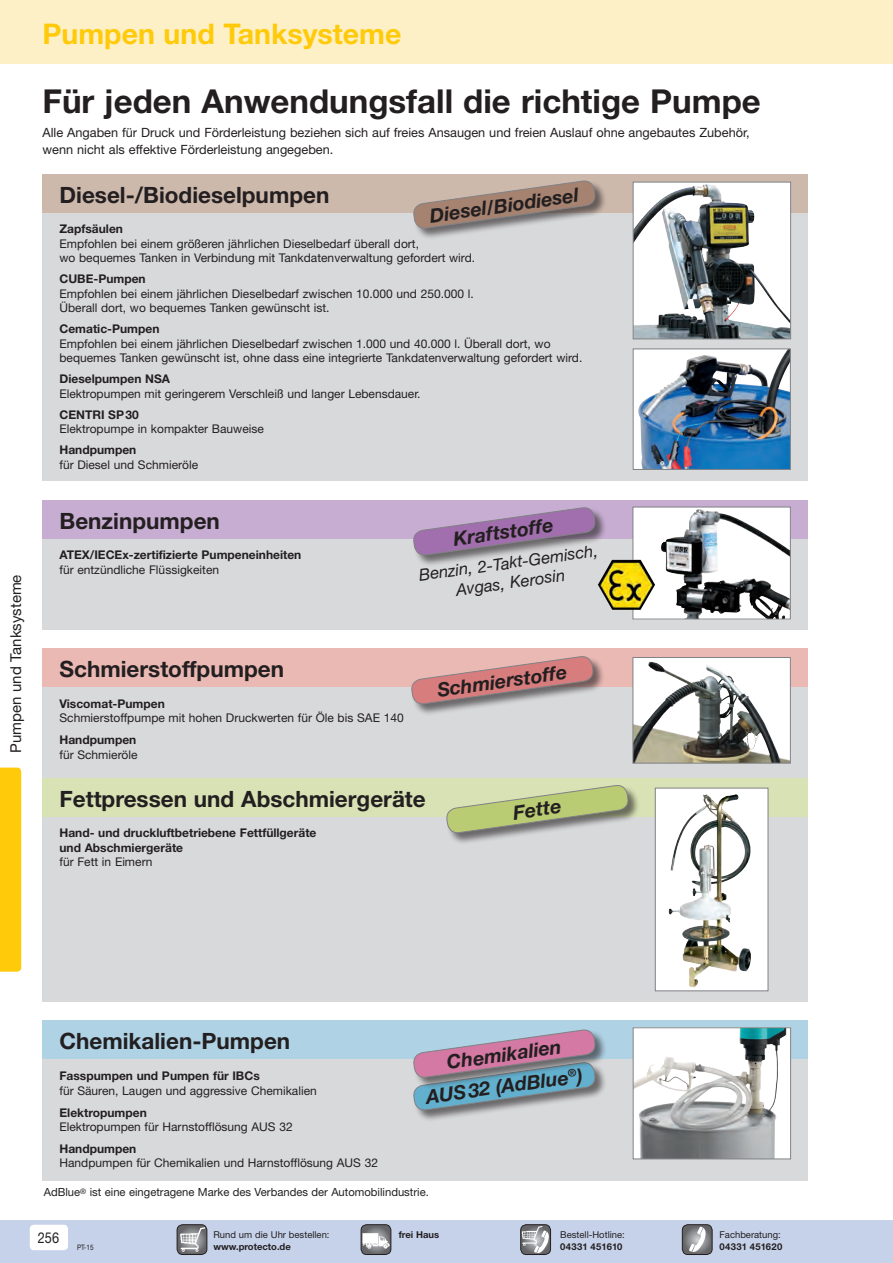
<style>
.page{position:relative;width:893px;height:1263px;background:#fff}
.page>*{position:absolute;margin:0;border:0;box-sizing:border-box;transform-origin:0 0}
.t1{font:700 33px "Helvetica Neue";color:#231f20}
.t2{font:700 28.5px "Helvetica Neue";color:#feca0a}
.t3{font:700 22.5px "Helvetica Neue";color:#231f20}
.t4{font:italic 700 19.5px "Helvetica Neue";color:#231f20}
.t5{font:italic 16.5px/19.8px "Helvetica Neue";color:#231f20;text-align:center}
.t6{font:15px "Helvetica Neue";color:#231f20}
.t7{font:15px "Helvetica Neue";color:#231f20;scale:.85 1}
.t8{font:12.75px/16.5px "Helvetica Neue";color:#231f20}
.t9{font:12px/14.4px "Helvetica Neue";color:#231f20}
.t10{font:700 12px/14.4px "Helvetica Neue";color:#231f20}
.t11{font:11.25px "Helvetica Neue";color:#231f20}
.t12{font:9.45px "Helvetica Neue";color:#231f20}
.t13{font:700 9.45px "Helvetica Neue";color:#231f20}
.t14{font:700 9.45px "Helvetica Neue";letter-spacing:.04em;color:#231f20}
.t15{font:7.5px "Helvetica Neue";color:#231f20;scale:.85 1}
</style>
<div class="page">
<div style="left:0;top:1220px;width:893px;height:43px;background:#c6d2ea"></div>
<div style="left:30px;top:1225px;width:38px;height:25px;background:#fff;border-radius:4px"></div>
<div style="left:0;top:0;width:893px;height:64px;background:#fef0c6"></div>
<div style="left:0;top:767px;width:21px;height:205px;background:#feca0a"></div>
<svg style="left:361px;top:1225px;width:30px;height:29px"></svg>
<img style="left:363px;top:1232px;width:26px;height:16px">
<div style="left:361px;top:1224px;width:30px;height:31px;border:1px solid #231f20;border-radius:6px"></div>
<div style="left:177px;top:1225px;width:30px;height:29px;background:#656669;border-radius:6px"></div>
<img style="left:179px;top:1226px;width:26px;height:26px">
<div style="left:177px;top:1224px;width:30px;height:31px;border:1px solid #231f20;border-radius:6px"></div>
<svg style="left:521px;top:1225px;width:29px;height:29px"></svg>
<img style="left:522px;top:1226px;width:21px;height:20px">
<div style="left:520px;top:1224px;width:31px;height:31px;border:1px solid #231f20;border-radius:6px"></div>
<svg style="left:534px;top:1230px;width:16px;height:23px"></svg>
<svg style="left:682px;top:1225px;width:30px;height:29px"></svg>
<div style="left:682px;top:1224px;width:30px;height:31px;border:1px solid #231f20;border-radius:6px"></div>
<svg style="left:689px;top:1226px;width:18px;height:26px"></svg>
<div style="left:43px;top:174px;width:765px;height:306px;background:#d8d9db"></div>
<div style="left:43px;top:174px;width:765px;height:39px;background:#cdb8ac"></div>
<div style="left:43px;top:1023px;width:765px;height:158px;background:#d8d9db"></div>
<div style="left:43px;top:1020px;width:765px;height:39px;background:#afd2e5"></div>
<div style="left:413px;top:1062px;width:194px;height:60px;background:#231f20;opacity:.6"></div>
<div style="left:413px;top:1029px;width:194px;height:60px;background:#231f20;opacity:.6"></div>
<svg style="left:413px;top:1029px;width:183px;height:82px"></svg>
<img style="left:635px;top:1029px;width:151px;height:128px">
<div style="left:633px;top:1027px;width:158px;height:132px;border:1px solid #808285"></div>
<div style="left:43px;top:668px;width:765px;height:334px;background:#d8d9db"></div>
<div style="left:43px;top:778px;width:765px;height:38px;background:#d8e2b5"></div>
<div style="left:43px;top:649px;width:765px;height:38px;background:#eab9b4"></div>
<div style="left:43px;top:502px;width:765px;height:128px;background:#d8d9db"></div>
<div style="left:43px;top:500px;width:765px;height:39px;background:#c7add2"></div>
<svg style="left:655px;top:788px;width:113px;height:203px;background:#dcdcd8"></svg>
<img style="left:635px;top:184px;width:154px;height:153px">
<div style="left:633px;top:182px;width:158px;height:157px;border:1px solid #808285"></div>
<div style="left:633px;top:657px;width:157px;height:106px;background:#fff"></div>
<img style="left:635px;top:662px;width:154px;height:99px">
<div style="left:633px;top:657px;width:158px;height:106px;border:1px solid #808285"></div>
<svg style="left:635px;top:509px;width:154px;height:108px;background:#bdbebf"></svg>
<img style="left:661px;top:509px;width:37px;height:62px">
<div style="left:633px;top:507px;width:158px;height:112px;border:1px solid #808285"></div>
<img style="left:669px;top:794px;width:48px;height:122px">
<div style="left:413px;top:181px;width:194px;height:60px;background:#231f20;opacity:.6"></div>
<svg style="left:413px;top:180px;width:183px;height:50px"></svg>
<div style="left:411px;top:656px;width:194px;height:60px;background:#231f20;opacity:.6"></div>
<svg style="left:411px;top:656px;width:183px;height:49px"></svg>
<div style="left:446px;top:785px;width:194px;height:60px;background:#231f20;opacity:.6"></div>
<svg style="left:446px;top:785px;width:183px;height:49px"></svg>
<img style="left:598px;top:560px;width:57px;height:50px">
<div style="left:413px;top:507px;width:194px;height:60px;background:#231f20;opacity:.6"></div>
<svg style="left:413px;top:507px;width:183px;height:49px"></svg>
<img style="left:635px;top:351px;width:154px;height:117px">
<div style="left:633px;top:349px;width:158px;height:121px;border:1px solid #808285"></div>
<p class="t6" style="left:7px;top:753px;width:180px;rotate:-90deg">Pumpen und Tanksysteme</p>
<h2 class="t2" style="left:43px;top:16px;width:360px">Pumpen und Tanksysteme</h2>
<h1 class="t1" style="left:43px;top:81px;width:720px">Für jeden Anwendungsfall die richtige Pumpe</h1>
<p class="t8" style="left:43px;top:124px;width:709px">Alle Angaben für Druck und Förderleistung beziehen sich auf freies Ansaugen und freien Auslauf ohne angebautes Zubehör, wenn nicht als effektive Förderleistung angegeben.</p>
<h3 class="t3" style="left:60px;top:181px;width:271px">Diesel-/Biodieselpumpen</h3>
<p class="t10" style="left:60px;top:222px;width:65px">Zapfsäulen</p>
<p class="t9" style="left:60px;top:236px;width:417px">Empfohlen bei einem größeren jährlichen Dieselbedarf überall dort,<br>wo bequemes Tanken in Verbindung mit Tankdatenverwaltung gefordert wird.</p>
<p class="t10" style="left:60px;top:272px;width:88px">CUBE-Pumpen</p>
<p class="t9" style="left:60px;top:286px;width:416px">Empfohlen bei einem jährlichen Dieselbedarf zwischen 10.000 und 250.000 l.<br>Überall dort, wo bequemes Tanken gewünscht ist.</p>
<p class="t10" style="left:60px;top:322px;width:101px">Cematic-Pumpen</p>
<p class="t9" style="left:60px;top:336px;width:524px">Empfohlen bei einem jährlichen Dieselbedarf zwischen 1.000 und 40.000 l. Überall dort, wo bequemes Tanken gewünscht ist, ohne dass eine integrierte Tankdatenverwaltung gefordert wird.</p>
<p class="t10" style="left:60px;top:372px;width:112px">Dieselpumpen NSA</p>
<p class="t9" style="left:60px;top:386px;width:363px">Elektropumpen mit geringerem Verschleiß und langer Lebensdauer.</p>
<p class="t10" style="left:60px;top:407px;width:81px">CENTRI SP30</p>
<p class="t9" style="left:60px;top:422px;width:206px">Elektropumpe in kompakter Bauweise</p>
<p class="t10" style="left:60px;top:443px;width:78px">Handpumpen</p>
<p class="t9" style="left:60px;top:457px;width:140px">für Diesel und Schmieröle</p>
<h3 class="t4" style="left:428px;top:204px;width:151px;rotate:-8deg">Diesel/Biodiesel</h3>
<h3 class="t3" style="left:60px;top:507px;width:162px">Benzinpumpen</h3>
<p class="t10" style="left:60px;top:548px;width:243px">ATEX/IECEx-zertifizierte Pumpeneinheiten</p>
<p class="t9" style="left:60px;top:562px;width:161px">für entzündliche Flüssigkeiten</p>
<h3 class="t4" style="left:452px;top:527px;width:102px;rotate:-8deg">Kraftstoffe</h3>
<h3 class="t5" style="left:418px;top:565px;width:182px;rotate:-8deg">Benzin, 2-Takt-Gemisch,<br>Avgas, Kerosin</h3>
<h3 class="t3" style="left:60px;top:655px;width:226px">Schmierstoffpumpen</h3>
<p class="t10" style="left:60px;top:696px;width:107px">Viscomat-Pumpen</p>
<p class="t9" style="left:60px;top:711px;width:346px">Schmierstoffpumpe mit hohen Druckwerten für Öle bis SAE 140</p>
<p class="t10" style="left:60px;top:732px;width:78px">Handpumpen</p>
<p class="t9" style="left:60px;top:747px;width:80px">für Schmieröle</p>
<h3 class="t3" style="left:60px;top:785px;width:368px">Fettpressen und Abschmiergeräte</h3>
<p class="t10" style="left:60px;top:826px;width:258px">Hand- und druckluftbetriebene Fettfüllgeräte und Abschmiergeräte</p>
<p class="t9" style="left:60px;top:855px;width:95px">für Fett in Eimern</p>
<h3 class="t4" style="left:436px;top:678px;width:132px;rotate:-8deg">Schmierstoffe</h3>
<h3 class="t4" style="left:512px;top:801px;width:50px;rotate:-8deg">Fette</h3>
<h3 class="t3" style="left:60px;top:1027px;width:232px">Chemikalien-Pumpen</h3>
<p class="t10" style="left:60px;top:1068px;width:202px">Fasspumpen und Pumpen für IBCs</p>
<p class="t9" style="left:60px;top:1083px;width:259px">für Säuren, Laugen und aggressive Chemikalien</p>
<p class="t10" style="left:60px;top:1105px;width:89px">Elektropumpen</p>
<p class="t9" style="left:60px;top:1119px;width:235px">Elektropumpen für Harnstofflösung AUS 32</p>
<p class="t10" style="left:60px;top:1141px;width:78px">Handpumpen</p>
<p class="t9" style="left:60px;top:1156px;width:320px">Handpumpen für Chemikalien und Harnstofflösung AUS 32</p>
<h3 class="t4" style="left:445px;top:1050px;width:117px;rotate:-8deg">Chemikalien</h3>
<h3 class="t4" style="left:424px;top:1085px;width:159px;rotate:-8deg">AUS32 (AdBlue<sup>®</sup>)</h3>
<p class="t11" style="left:44px;top:1185px;width:387px">AdBlue<sup>®</sup> ist eine eingetragene Marke des Verbandes der Automobilindustrie.</p>
<p class="t7" style="left:38px;top:1229px;width:27px">256</p>
<p class="t13" style="left:399px;top:1229px;width:42px">frei Haus</p>
<p class="t12" style="left:560px;top:1229px;width:66px">Bestell-Hotline:</p>
<p class="t13" style="left:560px;top:1240px;width:64px">04331 451610</p>
<p class="t12" style="left:213px;top:1229px;width:118px">Rund um die Uhr bestellen:</p>
<p class="t13" style="left:213px;top:1240px;width:79px">www.protecto.de</p>
<p class="t12" style="left:719px;top:1229px;width:63px">Fachberatung:</p>
<p class="t15" style="left:77px;top:1243px;width:21px">PT-15</p>
<p class="t14" style="left:719px;top:1240px;width:64px">04331 451620</p>
<p class="t15" style="left:90px;top:1243px;width:6px">3</p>
</div>
